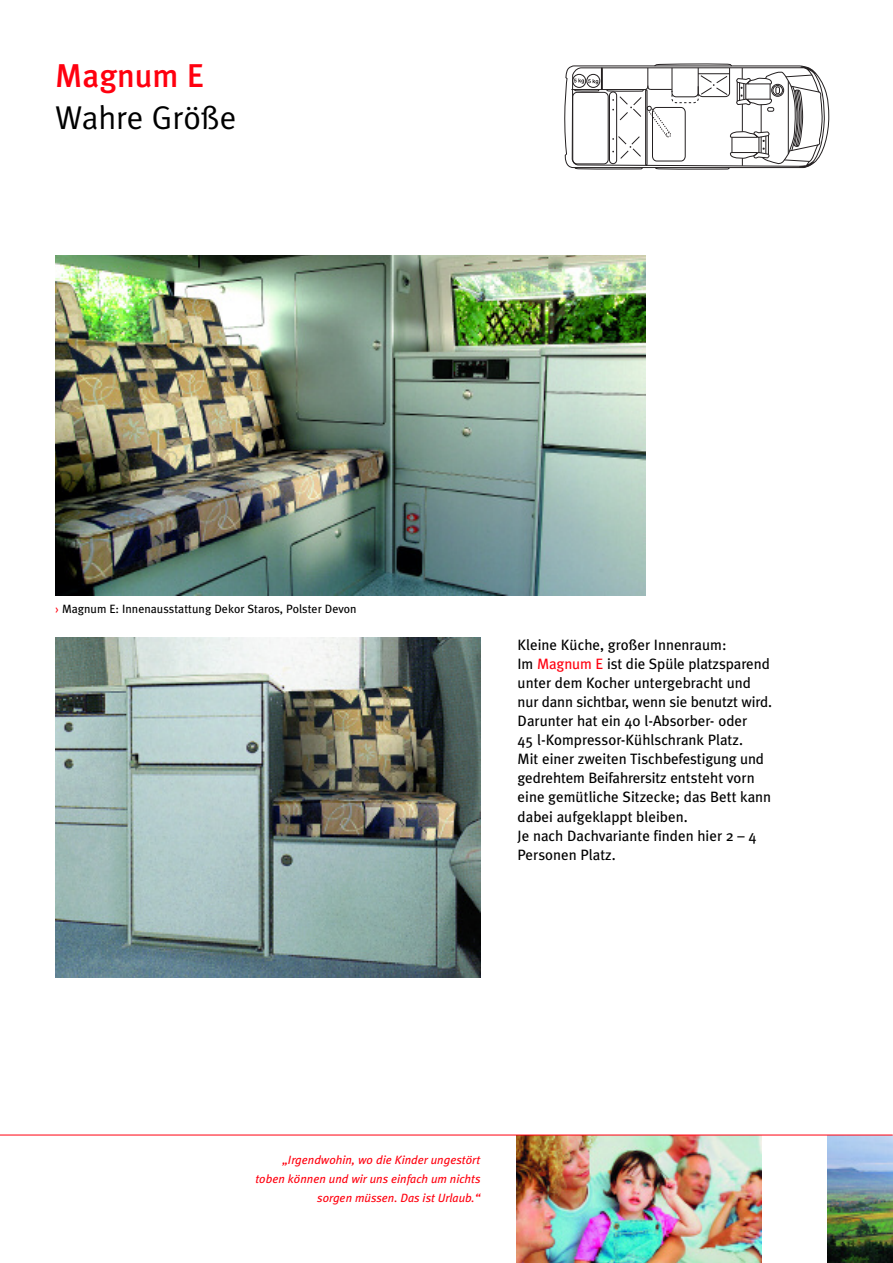
<style>
.page{position:relative;width:893px;height:1263px;background:#fff}
.page>*{position:absolute;margin:0;border:0;box-sizing:border-box;transform-origin:0 0}
.t1{font:33px "Meta Plus Normal";color:#000}
.t2{font:500 33px "Meta Plus";color:#ff000f}
.t3{font:15px/19px "Meta Plus";color:#000}
.t4{font:italic 12px/19px "Meta Plus";color:#ff000f;text-align:right}
.t5{font:12px "Meta Plus";color:#000}
.s1{color:#ff000f}
</style>
<div class="page">
<img style="left:55px;top:255px;width:590px;height:340px">
<img style="left:517px;top:1136px;width:244px;height:127px">
<img style="left:828px;top:1136px;width:65px;height:127px">
<img style="left:55px;top:638px;width:425px;height:340px">
<svg style="left:564px;top:63px;width:265px;height:107px"></svg>
<hr style="left:0;top:1135px;width:893px;height:1px;background:#ff000f">
<h1 class="t2" style="left:55px;top:62px;width:150px">Magnum E</h1>
<h1 class="t1" style="left:55px;top:105px;width:183px">Wahre Größe</h1>
<p class="t5" style="left:55px;top:604px;width:303px"><span class="s1">›</span> Magnum E: Innenausstattung Dekor Staros, Polster Devon</p>
<p class="t3" style="left:517px;top:636px;width:256px">Kleine Küche, großer Innenraum:<br>Im <span class="s1">Magnum E</span> ist die Spüle platzsparend unter dem Kocher untergebracht und nur dann sichtbar, wenn sie benutzt wird.<br>Darunter hat ein 40 l-Absorber- oder<br>45 l-Kompressor-Kühlschrank Platz.<br>Mit einer zweiten Tischbefestigung und gedrehtem Beifahrersitz entsteht vorn eine gemütliche Sitzecke; das Bett kann dabei aufgeklappt bleiben.<br>Je nach Dachvariante finden hier 2 – 4<br>Personen Platz.</p>
<p class="t4" style="left:255px;top:1151px;width:227px">„Irgendwohin, wo die Kinder ungestört toben können und wir uns einfach um nichts sorgen müssen. Das ist Urlaub.“</p>
</div>
